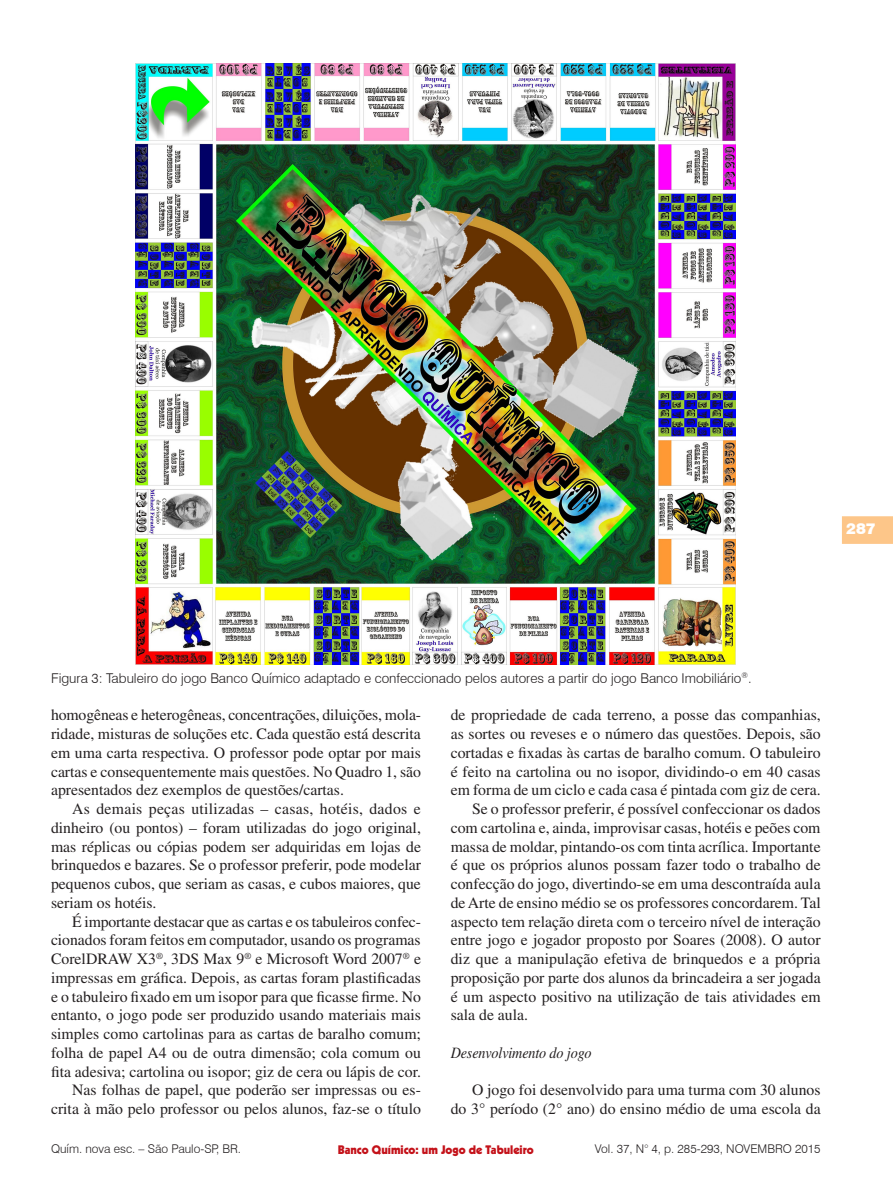
<style>
.page{position:relative;width:893px;height:1191px;background:#fff}
.page>*{position:absolute;margin:0;border:0;box-sizing:border-box;transform-origin:0 0}
.t1{font:15.75px/18.8px "Times";color:#231f20;text-align:justify}
.Sub_sub_seção{font:italic 15.75px "Times";letter-spacing:-.01em;color:#231f20;scale:.9 1}
.t2{font:900 15px "Swiss 721 BT";color:#fff}
.Figura{font:300 13.5px "Swiss 721 BT";color:#231f20}
.t3{font:300 12px "Swiss 721 BT";color:#231f20}
.t4{font:900 12px "Kabel";color:#c4121a}
</style>
<div class="page">
<svg style="left:842px;top:516px;width:51px;height:28px"></svg>
<img style="left:136px;top:64px;width:600px;height:600px">
<p class="t2" style="left:846px;top:519px;width:31px">287</p>
<p class="Figura" style="left:51px;top:670px;width:702px">Figura 3: Tabuleiro do jogo Banco Químico adaptado e confeccionado pelos autores a partir do jogo Banco Imobiliário<sup>®</sup>.</p>
<p class="t1" style="left:51px;top:705px;width:371px">homogêneas e heterogêneas, concentrações, diluições, mola&shy;ridade, misturas de soluções etc. Cada questão está descrita em uma carta respectiva. O professor pode optar por mais cartas e consequentemente mais questões. No Quadro 1, são apresentados dez exemplos de questões/cartas.</p>
<p class="t1" style="left:51px;top:799px;width:371px;text-indent:21px">As demais peças utilizadas – casas, hotéis, dados e dinheiro (ou pontos) – foram utilizadas do jogo original, mas réplicas ou cópias podem ser adquiridas em lojas de brinquedos e bazares. Se o professor preferir, pode modelar pequenos cubos, que seriam as casas, e cubos maiores, que seriam os hotéis.</p>
<p class="t1" style="left:51px;top:912px;width:371px;text-indent:21px">É importante destacar que as cartas e os tabuleiros confec&shy;cionados foram feitos em computador, usando os programas CorelDRAW X3<sup>®</sup>, 3DS Max 9<sup>®</sup> e Microsoft Word 2007<sup>®</sup> e impressas em gráfica. Depois, as cartas foram plastificadas e o tabuleiro fixado em um isopor para que ficasse firme. No entanto, o jogo pode ser produzido usando materiais mais simples como cartolinas para as cartas de baralho comum; folha de papel A4 ou de outra dimensão; cola comum ou fita adesiva; cartolina ou isopor; giz de cera ou lápis de cor.</p>
<p class="t1" style="left:51px;top:1080px;width:371px;text-align:right">Nas folhas de papel, que poderão ser impressas ou es&shy;crita à mão pelo professor ou pelos alunos, faz-se o título</p>
<p class="t1" style="left:451px;top:705px;width:372px">de propriedade de cada terreno, a posse das companhias, as sortes ou reveses e o número das questões. Depois, são cortadas e fixadas às cartas de baralho comum. O tabuleiro é feito na cartolina ou no isopor, dividindo-o em 40 casas em forma de um ciclo e cada casa é pintada com giz de cera.</p>
<p class="t1" style="left:451px;top:799px;width:371px;text-indent:21px">Se o professor preferir, é possível confeccionar os dados com cartolina e, ainda, improvisar casas, hotéis e peões com massa de moldar, pintando-os com tinta acrílica. Importante é que os próprios alunos possam fazer todo o trabalho de confecção do jogo, divertindo-se em uma descontraída aula de Arte de ensino médio se os professores concordarem. Tal aspecto tem relação direta com o terceiro nível de interação entre jogo e jogador proposto por Soares (2008). O autor diz que a manipulação efetiva de brinquedos e a própria proposição por parte dos alunos da brincadeira a ser jogada é um aspecto positivo na utilização de tais atividades em sala de aula.</p>
<p class="Sub_sub_seção" style="left:451px;top:1044px;width:158px">Desenvolvimento do jogo</p>
<p class="t1" style="left:451px;top:1080px;width:371px;text-align:right">O jogo foi desenvolvido para uma turma com 30 alunos<br>do 3° período (2° ano) do ensino médio de uma escola da</p>
<p class="t3" style="left:51px;top:1141px;width:192px">Quím. nova esc. – São Paulo-SP, BR.</p>
<p class="t3" style="left:595px;top:1141px;width:227px">Vol. 37, N° 4, p. 285-293, NOVEMBRO 2015</p>
<p class="t4" style="left:338px;top:1141px;width:197px">Banco Químico: um Jogo de Tabuleiro</p>
</div>
